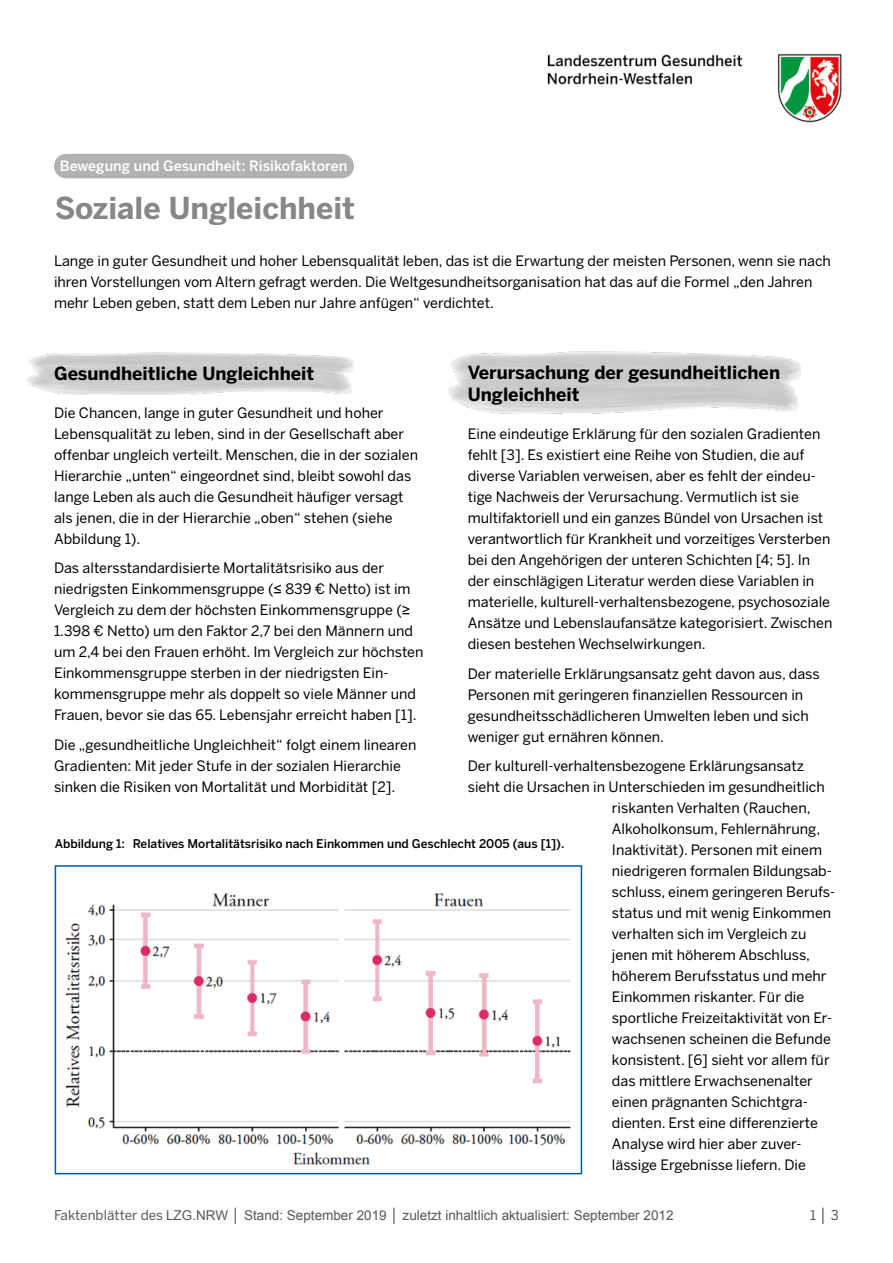
<style>
.page{position:relative;width:893px;height:1263px;background:#fff}
.page>*{position:absolute;margin:0;border:0;box-sizing:border-box;transform-origin:0 0}
.H2_Fett{font:700 30px "Benton Sans";color:#878787}
.Headline__12_19{font:700 18px/22.5px "Benton Sans";color:#000}
.Fließtext_ohne_Einzu{font:14.25px/21px "Benton Sans";color:#000}
.Fließtext_ohne_Einzu-2{font:500 14.25px "Benton Sans";color:#fff}
.t1{font:13.5px "Arial";color:#575756}
.t2{font:13.5px "Benton Sans";color:#575756}
.Fließtext_ohne_Einzu-3{font:500 12px "Benton Sans";color:#000}
.s1{font-family:"Arial"}
.s2{font-family:"Benton Sans"}
</style>
<div class="page">
<img style="left:26px;top:352px;width:328px;height:43px">
<img style="left:447px;top:351px;width:354px;height:63px">
<div style="left:54px;top:154px;width:300px;height:24px;background:#b3b2b2;border-radius:12px"></div>
<img style="left:65px;top:893px;width:506px;height:272px">
<div style="left:55px;top:865px;width:527px;height:309px;border:2px solid #005ba7"></div>
<img style="left:547px;top:53px;width:295px;height:70px">
<p class="Fließtext_ohne_Einzu-2" style="left:60px;top:157px;width:289px">Bewegung und Gesundheit: Risikofaktoren</p>
<p class="H2_Fett" style="left:55px;top:190px;width:302px">Soziale Ungleichheit</p>
<p class="Fließtext_ohne_Einzu" style="left:54px;top:251px;width:778px">Lange in guter Gesundheit und hoher Lebensqualität leben, das ist die Erwartung der meisten Personen, wenn sie nach ihren Vorstellungen vom Altern gefragt werden. Die Weltgesundheitsorganisation hat das auf die Formel „den Jahren mehr Leben geben, statt dem Leben nur Jahre anfügen“ verdichtet.</p>
<p class="Headline__12_19" style="left:468px;top:361px;width:314px">Verursachung der gesundheitlichen<br>Ungleichheit</p>
<p class="Fließtext_ohne_Einzu" style="left:468px;top:423px;width:366px">Eine eindeutige Erklärung für den sozialen Gradienten fehlt [3]. Es existiert eine Reihe von Studien, die auf diverse Variablen verweisen, aber es fehlt der eindeu&shy;tige Nachweis der Verursachung. Vermutlich ist sie multifaktoriell und ein ganzes Bündel von Ursachen ist verantwortlich für Krankheit und vorzeitiges Versterben bei den Angehörigen der unteren Schichten [4; 5]. In der einschlägigen Literatur werden diese Variablen in materielle, kulturell-verhaltensbezogene, psychosoziale Ansätze und Lebenslaufansätze kategorisiert. Zwischen diesen bestehen Wechselwirkungen.</p>
<p class="Fließtext_ohne_Einzu" style="left:468px;top:663px;width:353px">Der materielle Erklärungsansatz geht davon aus, dass Personen mit geringeren finanziellen Ressourcen in gesundheitsschädlicheren Umwelten leben und sich weniger gut ernähren können.</p>
<p class="Fließtext_ohne_Einzu" style="left:468px;top:755px;width:338px">Der kulturell-verhaltensbezogene Erklärungsansatz</p>
<p class="Fließtext_ohne_Einzu" style="left:468px;top:776px;width:359px">sieht die Ursachen in Unterschieden im gesundheitlich</p>
<p class="Fließtext_ohne_Einzu" style="left:612px;top:797px;width:200px">riskanten Verhalten (Rauchen,</p>
<p class="Fließtext_ohne_Einzu" style="left:612px;top:818px;width:210px">Alkoholkonsum, Fehlernährung,</p>
<p class="Fließtext_ohne_Einzu" style="left:612px;top:839px;width:212px">Inaktivität). Personen mit einem</p>
<p class="Fließtext_ohne_Einzu" style="left:612px;top:860px;width:221px">niedrigeren formalen Bildungsab-</p>
<p class="Fließtext_ohne_Einzu" style="left:612px;top:881px;width:225px">schluss, einem geringeren Berufs-</p>
<p class="Fließtext_ohne_Einzu" style="left:612px;top:902px;width:221px">status und mit wenig Einkommen</p>
<p class="Fließtext_ohne_Einzu" style="left:612px;top:923px;width:196px">verhalten sich im Vergleich zu</p>
<p class="Fließtext_ohne_Einzu" style="left:612px;top:944px;width:200px">jenen mit höherem Abschluss,</p>
<p class="Fließtext_ohne_Einzu" style="left:612px;top:965px;width:216px">höherem Berufsstatus und mehr</p>
<p class="Fließtext_ohne_Einzu" style="left:612px;top:986px;width:194px">Einkommen riskanter. Für die</p>
<p class="Fließtext_ohne_Einzu" style="left:612px;top:1007px;width:222px">sportliche Freizeitaktivität von Er-</p>
<p class="Fließtext_ohne_Einzu" style="left:612px;top:1028px;width:220px">wachsenen scheinen die Befunde</p>
<p class="Fließtext_ohne_Einzu" style="left:612px;top:1049px;width:219px">konsistent. [6] sieht vor allem für</p>
<p class="Fließtext_ohne_Einzu" style="left:612px;top:1070px;width:203px">das mittlere Erwachsenenalter</p>
<p class="Fließtext_ohne_Einzu" style="left:612px;top:1091px;width:197px">einen prägnanten Schichtgra-</p>
<p class="Fließtext_ohne_Einzu" style="left:612px;top:1112px;width:208px">dienten. Erst eine differenzierte</p>
<p class="Fließtext_ohne_Einzu" style="left:612px;top:1133px;width:191px">Analyse wird hier aber zuver-</p>
<p class="Fließtext_ohne_Einzu" style="left:612px;top:1154px;width:196px">lässige Ergebnisse liefern. Die</p>
<p class="Headline__12_19" style="left:54px;top:362px;width:262px">Gesundheitliche Ungleichheit</p>
<p class="Fließtext_ohne_Einzu" style="left:54px;top:402px;width:366px">Die Chancen, lange in guter Gesundheit und hoher Lebensqualität zu leben, sind in der Gesellschaft aber offenbar ungleich verteilt. Menschen, die in der sozialen Hierarchie „unten“ eingeordnet sind, bleibt sowohl das lange Leben als auch die Gesundheit häufiger versagt als jenen, die in der Hierarchie „oben“ stehen (siehe Abbildung 1).</p>
<p class="Fließtext_ohne_Einzu" style="left:54px;top:557px;width:371px">Das altersstandardisierte Mortalitätsrisiko aus der niedrigsten Einkommensgruppe (<span class="s1">≤</span> 839 € Netto) ist im Vergleich zu dem der höchsten Einkommensgruppe (<span class="s1">≥ </span>1.398 € Netto) um den Faktor 2,7 bei den Männern und um 2,4 bei den Frauen erhöht. Im Vergleich zur höchsten Einkommensgruppe sterben in der niedrigsten Ein&shy;kommensgruppe mehr als doppelt so viele Männer und Frauen, bevor sie das 65. Lebensjahr erreicht haben [1].</p>
<p class="Fließtext_ohne_Einzu" style="left:54px;top:734px;width:364px">Die „gesundheitliche Ungleichheit“ folgt einem linearen<br>Gradienten: Mit jeder Stufe in der sozialen Hierarchie sinken die Risiken von Mortalität und Morbidität [2].</p>
<p class="Fließtext_ohne_Einzu-3" style="left:55px;top:836px;width:511px">Abbildung 1: Relatives Mortalitätsrisiko nach Einkommen und Geschlecht 2005 (aus [1]).</p>
<p class="t1" style="left:54px;top:1206px;width:621px"><span class="s2">Faktenblätter des</span> LZG.NRW │ Stand: September 2019 │ zuletzt inhaltlich aktualisiert: September 2012</p>
<p class="t2" style="left:810px;top:1207px;width:30px">1 <span class="s1">│</span> 3</p>
</div>
